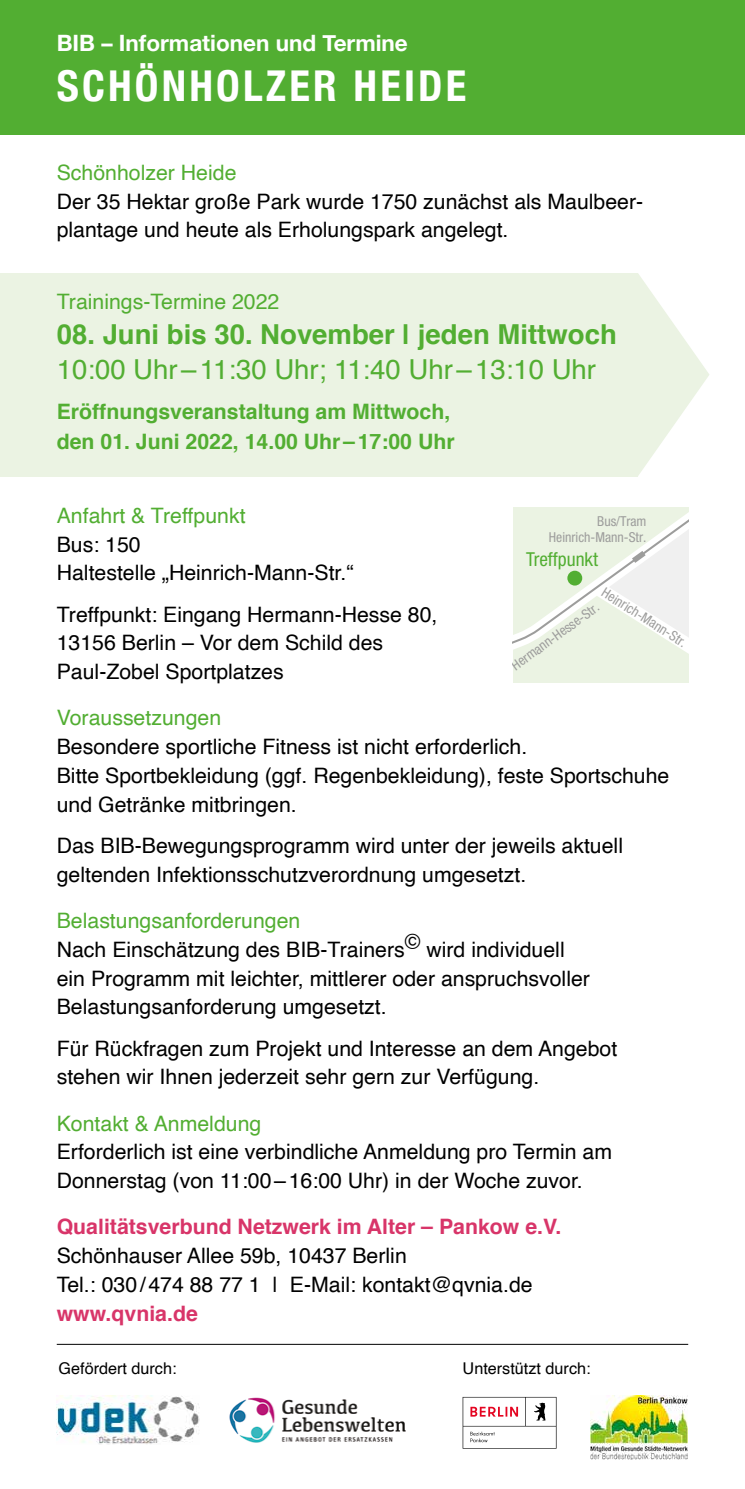
<style>
.page{position:relative;width:745px;height:1489px;background:#fff}
.page>*{position:absolute;margin:0;border:0;box-sizing:border-box;transform-origin:0 0}
.t1{font:700 condensed 42.5px "Helvetica Neue";letter-spacing:.075em;color:#fff}
.t2{font:700 27.5px "Helvetica";color:#52ae32}
.t3{font:27.5px "Helvetica";color:#52ae32}
.t4{font:700 22.5px "Helvetica Neue";color:#fff}
.t5{font:21.25px/28.8px "Helvetica";color:#000}
.t6{font:21.25px "Helvetica";color:#52ae32}
.t7{font:700 21.25px/30px "Helvetica";color:#52ae32}
.t8{font:700 21.25px "Helvetica";color:#d83569}
.t9{font:condensed 19.25px "Helvetica Neue LT Std";color:#52ae32}
.t10{font:16.25px "Helvetica";color:#000}
.t11{font:condensed 13.75px/16.5px "Helvetica Neue LT Std";color:#9d9d9c;text-align:right}
</style>
<div class="page">
<div style="left:0;top:273px;width:637px;height:203px;background:#ebf3e3"></div>
<svg style="left:637px;top:273px;width:72px;height:203px"></svg>
<div style="left:0;top:0;width:744px;height:135px;background:#52ae32"></div>
<hr style="left:57px;top:1343px;width:630px;height:1px;background:#000">
<img style="left:229px;top:1397px;width:176px;height:45px">
<img style="left:57px;top:1395px;width:142px;height:49px">
<img style="left:590px;top:1395px;width:97px;height:63px">
<svg style="left:462px;top:1396px;width:94px;height:52px"></svg>
<div style="left:512px;top:507px;width:175px;height:175px;background:#ebf3e3"></div>
<svg style="left:512px;top:507px;width:175px;height:168px"></svg>
<div style="left:567px;top:570px;width:15px;height:15px;background:#52ae32;border-radius:50%"></div>
<p class="t4" style="left:57px;top:26px;width:352px">BIB – Informationen und Termine</p>
<h1 class="t1" style="left:57px;top:51px;width:411px">SCHÖNHOLZER HEIDE</h1>
<p class="t6" style="left:57px;top:156px;width:181px">Schönholzer Heide</p>
<p class="t5" style="left:57px;top:187px;width:587px">Der 35 Hektar große Park wurde 1750 zunächst als Maulbeer&shy;plantage und heute als Erholungspark angelegt.</p>
<p class="t6" style="left:57px;top:285px;width:224px">Trainings-Termine 2022</p>
<p class="t2" style="left:57px;top:312px;width:561px">08. Juni bis 30. November | jeden Mittwoch</p>
<p class="t3" style="left:57px;top:348px;width:540px">10:00 Uhr–11:30 Uhr; 11:40 Uhr–13:10 Uhr</p>
<p class="t7" style="left:57px;top:396px;width:399px">Eröffnungsveranstaltung am Mittwoch, den 01. Juni 2022, 14.00 Uhr–17:00 Uhr</p>
<p class="t6" style="left:57px;top:499px;width:190px">Anfahrt &amp; Treffpunkt</p>
<p class="t5" style="left:57px;top:530px;width:298px">Bus: 150<br>Haltestelle „Heinrich-Mann-Str.“</p>
<p class="t5" style="left:57px;top:600px;width:382px">Treffpunkt: Eingang Hermann-Hesse 80,<br>13156 Berlin – Vor dem Schild des<br>Paul-Zobel Sportplatzes</p>
<p class="t6" style="left:57px;top:701px;width:166px">Voraussetzungen</p>
<p class="t5" style="left:57px;top:733px;width:613px">Besondere sportliche Fitness ist nicht erforderlich.<br>Bitte Sportbekleidung (ggf. Regenbekleidung), feste Sportschuhe und Getränke mitbringen.</p>
<p class="t5" style="left:57px;top:831px;width:567px">Das BIB-Bewegungsprogramm wird unter der jeweils aktuell geltenden Infektionsschutzverordnung umgesetzt.</p>
<p class="t6" style="left:57px;top:904px;width:245px">Belastungsanforderungen</p>
<p class="t5" style="left:57px;top:935px;width:534px">Nach Einschätzung des BIB-Trainers© wird individuell ein Programm mit leichter, mittlerer oder anspruchsvoller<br>Belastungsanforderung umgesetzt.</p>
<p class="t5" style="left:57px;top:1034px;width:561px">Für Rückfragen zum Projekt und Interesse an dem Angebot stehen wir Ihnen jederzeit sehr gern zur Verfügung.</p>
<p class="t6" style="left:57px;top:1106px;width:206px">Kontakt &amp; Anmeldung</p>
<p class="t5" style="left:57px;top:1138px;width:556px">Erforderlich ist eine verbindliche Anmeldung pro Termin am<br>Donnerstag (von 11:00–16:00 Uhr) in der Woche zuvor.</p>
<p class="t8" style="left:57px;top:1209px;width:505px">Qualitätsverbund Netzwerk im Alter – Pankow e.V.</p>
<p class="t5" style="left:57px;top:1241px;width:477px">Schönhauser Allee 59b, 10437 Berlin<br>Tel.: 030/474 88 77 1 | E-Mail: kontakt@qvnia.de</p>
<p class="t8" style="left:57px;top:1295px;width:142px">www.qvnia.de</p>
<p class="t11" style="left:548px;top:512px;width:99px">Bus/Tram<br>Heinrich-Mann-Str.</p>
<p class="t9" style="left:526px;top:548px;width:73px">Treffpunkt</p>
<p class="t11" style="left:607px;top:584px;width:99px;rotate:32deg">Heinrich-Mann-Str.</p>
<p class="t11" style="left:507px;top:660px;width:106px;rotate:-36deg">Hermann-Hesse-Str.</p>
<p class="t10" style="left:58px;top:1355px;width:119px">Gefördert durch:</p>
<p class="t10" style="left:462px;top:1355px;width:129px">Unterstützt durch:</p>
</div>
